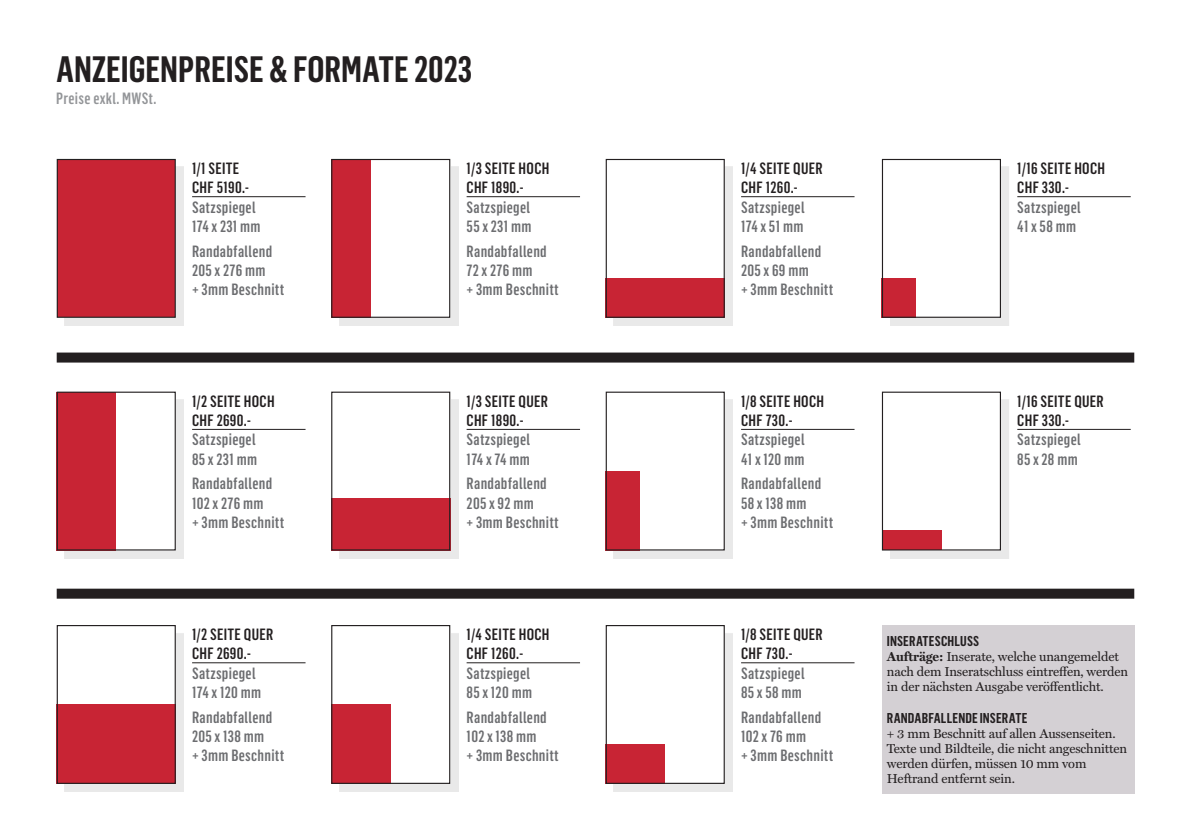
<style>
.page{position:relative;width:1191px;height:840px;background:#fff}
.page>*{position:absolute;margin:0;border:0;box-sizing:border-box;transform-origin:0 0}
.t1{font:600 36px "Flama Condensed";color:#231f20}
.t2{font:500 16px/19.2px "Flama Condensed";letter-spacing:.02em;color:#6c6d70}
.t3{font:500 16px/19.2px "Flama Condensed";letter-spacing:.02em;color:#231f20}
.t4{font:500 16px "Flama Condensed";letter-spacing:.02em;color:#939598}
.t5{font:600 14px "Flama Condensed";letter-spacing:.015em;color:#231f20}
.t6{font:13px/15px "Miller Text";letter-spacing:-.01em;color:#231f20}
.s1{font-weight:700}
</style>
<div class="page">
<div style="left:882px;top:624px;width:252px;height:168px;background:#d4d0d4"></div>
<hr style="left:192px;top:196px;width:113px;height:1px;background:#231f20">
<hr style="left:192px;top:428px;width:113px;height:1px;background:#231f20">
<hr style="left:192px;top:662px;width:113px;height:1px;background:#231f20">
<hr style="left:466px;top:196px;width:114px;height:1px;background:#231f20">
<hr style="left:741px;top:428px;width:113px;height:1px;background:#231f20">
<hr style="left:741px;top:662px;width:113px;height:1px;background:#231f20">
<hr style="left:466px;top:428px;width:114px;height:1px;background:#231f20">
<hr style="left:466px;top:662px;width:114px;height:1px;background:#231f20">
<hr style="left:741px;top:196px;width:113px;height:1px;background:#231f20">
<hr style="left:1017px;top:196px;width:113px;height:1px;background:#231f20">
<hr style="left:1017px;top:428px;width:113px;height:1px;background:#231f20">
<div style="left:65px;top:167px;width:119px;height:159px;background:#e9e9e9"></div>
<div style="left:57px;top:159px;width:118px;height:158px;background:#c82434"></div>
<div style="left:57px;top:159px;width:119px;height:158px;border:1px solid #231f20"></div>
<div style="left:339px;top:167px;width:119px;height:159px;background:#231f20;opacity:.1"></div>
<div style="left:331px;top:159px;width:119px;height:158px;background:#fff"></div>
<div style="left:331px;top:159px;width:40px;height:158px;background:#c82434"></div>
<div style="left:331px;top:159px;width:119px;height:158px;border:1px solid #231f20"></div>
<div style="left:57px;top:352px;width:1077px;height:10px;background:#231f20"></div>
<div style="left:57px;top:588px;width:1077px;height:10px;background:#231f20"></div>
<div style="left:613px;top:167px;width:120px;height:159px;background:#e9e9e9"></div>
<div style="left:605px;top:159px;width:120px;height:158px;background:#fff"></div>
<div style="left:605px;top:278px;width:120px;height:39px;background:#c82434"></div>
<div style="left:605px;top:159px;width:120px;height:158px;border:1px solid #231f20"></div>
<div style="left:890px;top:167px;width:119px;height:159px;background:#e9e9e9"></div>
<div style="left:882px;top:159px;width:119px;height:158px;background:#fff"></div>
<div style="left:882px;top:278px;width:34px;height:39px;background:#c82434"></div>
<div style="left:882px;top:159px;width:119px;height:158px;border:1px solid #231f20"></div>
<div style="left:65px;top:399px;width:119px;height:159px;background:#e9e9e9"></div>
<div style="left:57px;top:391px;width:119px;height:159px;background:#fff"></div>
<div style="left:57px;top:391px;width:59px;height:159px;background:#c82434"></div>
<div style="left:57px;top:391px;width:119px;height:159px;border:1px solid #231f20"></div>
<div style="left:339px;top:399px;width:119px;height:159px;background:#231f20;opacity:.1"></div>
<div style="left:331px;top:391px;width:119px;height:159px;background:#fff"></div>
<div style="left:331px;top:497px;width:119px;height:53px;background:#c82434"></div>
<div style="left:331px;top:391px;width:119px;height:159px;border:1px solid #231f20"></div>
<div style="left:613px;top:399px;width:120px;height:159px;background:#e9e9e9"></div>
<div style="left:605px;top:391px;width:120px;height:159px;background:#fff"></div>
<div style="left:605px;top:471px;width:34px;height:79px;background:#c82434"></div>
<div style="left:605px;top:391px;width:120px;height:159px;border:1px solid #231f20"></div>
<div style="left:890px;top:399px;width:119px;height:159px;background:#e9e9e9"></div>
<div style="left:882px;top:391px;width:119px;height:159px;background:#fff"></div>
<div style="left:882px;top:529px;width:59px;height:20px;background:#c82434"></div>
<div style="left:882px;top:391px;width:119px;height:159px;border:1px solid #231f20"></div>
<div style="left:65px;top:632px;width:119px;height:159px;background:#e9e9e9"></div>
<div style="left:57px;top:624px;width:119px;height:159px;background:#fff"></div>
<div style="left:57px;top:704px;width:119px;height:79px;background:#c82434"></div>
<div style="left:57px;top:624px;width:119px;height:159px;border:1px solid #231f20"></div>
<div style="left:339px;top:632px;width:119px;height:159px;background:#231f20;opacity:.1"></div>
<div style="left:331px;top:624px;width:119px;height:159px;background:#fff"></div>
<div style="left:331px;top:704px;width:60px;height:79px;background:#c82434"></div>
<div style="left:331px;top:624px;width:119px;height:159px;border:1px solid #231f20"></div>
<div style="left:613px;top:632px;width:120px;height:159px;background:#e9e9e9"></div>
<div style="left:605px;top:624px;width:120px;height:159px;background:#fff"></div>
<div style="left:605px;top:743px;width:60px;height:40px;background:#c82434"></div>
<div style="left:605px;top:624px;width:120px;height:159px;border:1px solid #231f20"></div>
<p class="t1" style="left:56px;top:47px;width:418px">ANZEIGENPREISE &amp; FORMATE 2023</p>
<p class="t4" style="left:56px;top:88px;width:102px">Preise exkl. MWSt.</p>
<p class="t3" style="left:192px;top:158px;width:58px">1/1 SEITE<br>CHF 5190.-</p>
<p class="t2" style="left:192px;top:197px;width:70px">Satzspiegel<br>174 x231 mm</p>
<p class="t2" style="left:192px;top:241px;width:94px">Randabfallend<br>205 x276 mm<br>+ 3mm Beschnitt</p>
<p class="t3" style="left:192px;top:391px;width:84px">1/2 SEITE HOCH</p>
<p class="t3" style="left:192px;top:410px;width:60px">CHF 2690.-</p>
<p class="t2" style="left:192px;top:429px;width:66px">Satzspiegel<br>85 x231 mm</p>
<p class="t2" style="left:192px;top:473px;width:94px">Randabfallend<br>102x276 mm<br>+ 3mm Beschnitt</p>
<p class="t3" style="left:192px;top:624px;width:83px">1/2 SEITE QUER</p>
<p class="t3" style="left:192px;top:643px;width:60px">CHF 2690.-</p>
<p class="t2" style="left:192px;top:662px;width:71px">Satzspiegel<br>174 x120 mm</p>
<p class="t2" style="left:192px;top:706px;width:94px">Randabfallend<br>205 x138 mm<br>+ 3mm Beschnitt</p>
<p class="t3" style="left:466px;top:158px;width:84px">1/3 SEITE HOCH</p>
<p class="t3" style="left:466px;top:177px;width:58px">CHF 1890.-</p>
<p class="t2" style="left:466px;top:197px;width:66px">Satzspiegel<br>55 x231 mm</p>
<p class="t2" style="left:466px;top:241px;width:94px">Randabfallend<br>72x276 mm<br>+ 3mm Beschnitt</p>
<p class="t3" style="left:466px;top:391px;width:83px">1/3 SEITE QUER</p>
<p class="t3" style="left:466px;top:410px;width:58px">CHF 1890.-</p>
<p class="t2" style="left:466px;top:429px;width:65px">Satzspiegel<br>174 x74 mm</p>
<p class="t2" style="left:466px;top:473px;width:94px">Randabfallend<br>205 x 92 mm<br>+ 3mm Beschnitt</p>
<p class="t3" style="left:466px;top:624px;width:84px">1/4 SEITE HOCH</p>
<p class="t3" style="left:466px;top:643px;width:58px">CHF 1260.-</p>
<p class="t2" style="left:466px;top:662px;width:67px">Satzspiegel<br>85 x120 mm</p>
<p class="t2" style="left:466px;top:706px;width:94px">Randabfallend<br>102x138 mm<br>+ 3mm Beschnitt</p>
<p class="t3" style="left:741px;top:158px;width:83px">1/4 SEITE QUER</p>
<p class="t3" style="left:741px;top:177px;width:58px">CHF 1260.-</p>
<p class="t2" style="left:741px;top:197px;width:65px">Satzspiegel<br>174 x 51 mm</p>
<p class="t2" style="left:741px;top:241px;width:94px">Randabfallend<br>205 x 69 mm<br>+ 3mm Beschnitt</p>
<p class="t3" style="left:741px;top:391px;width:84px">1/8 SEITE HOCH</p>
<p class="t3" style="left:741px;top:410px;width:53px">CHF 730.-</p>
<p class="t2" style="left:741px;top:429px;width:65px">Satzspiegel<br>41x120 mm</p>
<p class="t2" style="left:741px;top:473px;width:94px">Randabfallend<br>58 x138 mm<br>+ 3mm Beschnitt</p>
<p class="t3" style="left:741px;top:624px;width:83px">1/8 SEITE QUER</p>
<p class="t3" style="left:741px;top:643px;width:53px">CHF 730.-</p>
<p class="t2" style="left:741px;top:662px;width:65px">Satzspiegel<br>85 x 58 mm</p>
<p class="t2" style="left:741px;top:706px;width:94px">Randabfallend<br>102x76 mm<br>+ 3mm Beschnitt</p>
<p class="t3" style="left:1017px;top:158px;width:89px">1/16 SEITE HOCH</p>
<p class="t3" style="left:1017px;top:177px;width:53px">CHF 330.-</p>
<p class="t2" style="left:1017px;top:197px;width:65px">Satzspiegel<br>41x 58 mm</p>
<p class="t3" style="left:1017px;top:391px;width:88px">1/16 SEITE QUER</p>
<p class="t3" style="left:1017px;top:410px;width:53px">CHF 330.-</p>
<p class="t2" style="left:1017px;top:429px;width:65px">Satzspiegel<br>85 x28 mm</p>
<p class="t5" style="left:887px;top:632px;width:94px">INSERATESCHLUSS</p>
<p class="t6" style="left:887px;top:649px;width:243px"><span class="s1">Aufträge:</span> Inserate, welche unangemeldet nach dem Inseratschluss eintreffen, werden in der nächsten Ausgabe veröffentlicht.</p>
<p class="t5" style="left:887px;top:709px;width:142px">RANDABFALLENDE INSERATE</p>
<p class="t6" style="left:887px;top:726px;width:242px">+ 3 mm Beschnitt auf allen Aussenseiten.<br>Texte und Bildteile, die nicht angeschnitten werden dürfen, müssen 10 mm vom Heftrand entfernt sein.</p>
</div>
